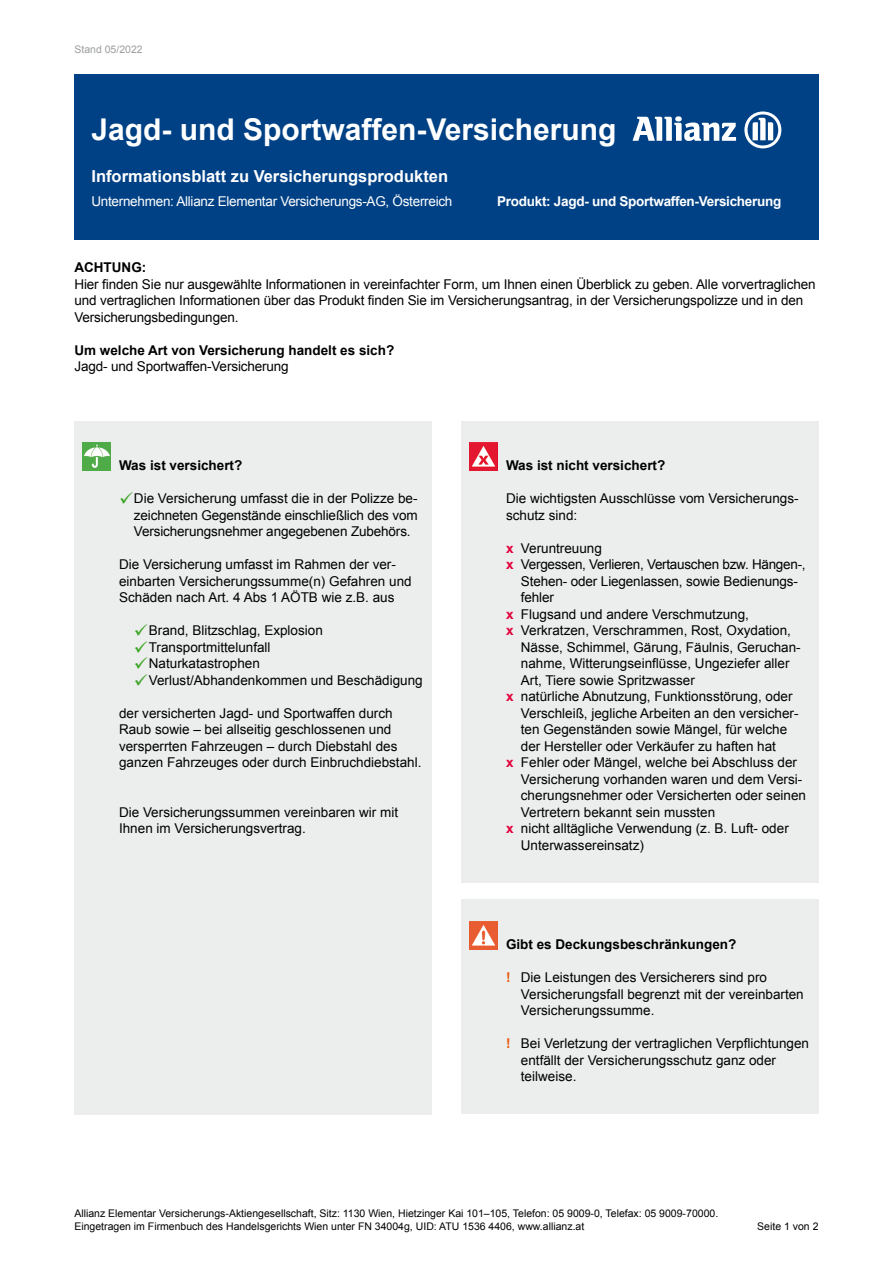
<style>
.page{position:relative;width:893px;height:1263px;background:#fff}
.page>*{position:absolute;margin:0;border:0;box-sizing:border-box;transform-origin:0 0}
.t1{font:700 30px "Arial";color:#fff}
.t2{font:700 16.5px "Arial";color:#fff}
.t3{font:13.5px/16.5px "Arial";color:#000}
.t4{font:700 13.5px "Arial";color:#000}
.t5{font:13.5px "Arial";letter-spacing:-.02em;color:#fff}
.t6{font:13.5px "Arial";letter-spacing:-.02em;color:#000}
.t7{font:700 13.5px "Arial";letter-spacing:-.02em;color:#fff}
.t8{font:10.5px/12.8px "Arial";color:#000}
.t9{font:10.5px "Arial";color:#9c9e9f}
.s1{color:#41a62b}
.s2{font-weight:700;color:#e2003b}
.s3{font-weight:700;color:#e95d0f}
</style>
<div class="page">
<div style="left:74px;top:421px;width:358px;height:693px;background:#eceded"></div>
<img style="left:83px;top:443px;width:28px;height:27px">
<div style="left:461px;top:421px;width:358px;height:379px;background:#eceded"></div>
<div style="left:461px;top:899px;width:358px;height:215px;background:#eceded"></div>
<div style="left:461px;top:444px;width:358px;height:439px;background:#eceded"></div>
<img style="left:470px;top:443px;width:27px;height:27px">
<div style="left:74px;top:74px;width:745px;height:165px;background:#004185"></div>
<svg style="left:632px;top:116px;width:104px;height:25px"></svg>
<svg style="left:744px;top:111px;width:37px;height:37px"></svg>
<img style="left:470px;top:921px;width:27px;height:28px">
<p class="t9" style="left:74px;top:43px;width:70px">Stand 05/2022</p>
<h1 class="t1" style="left:91px;top:110px;width:527px">Jagd- und Sportwaffen-Versicherung</h1>
<p class="t2" style="left:91px;top:166px;width:358px">Informationsblatt zu Versicherungsprodukten</p>
<p class="t5" style="left:91px;top:193px;width:362px">Unternehmen: Allianz Elementar Versicherungs-AG, Österreich</p>
<p class="t7" style="left:497px;top:193px;width:286px">Produkt: Jagd- und Sportwaffen-Versicherung</p>
<p class="t4" style="left:74px;top:259px;width:73px">ACHTUNG:</p>
<p class="t3" style="left:74px;top:276px;width:743px">Hier finden Sie nur ausgewählte Informationen in vereinfachter Form, um Ihnen einen Überblick zu geben. Alle vorvertraglichen und vertraglichen Informationen über das Produkt finden Sie im Versicherungsantrag, in der Versicherungspolizze und in den<br>Versicherungsbedingungen.</p>
<p class="t4" style="left:74px;top:341px;width:321px">Um welche Art von Versicherung handelt es sich?</p>
<p class="t3" style="left:74px;top:359px;width:216px">Jagd- und Sportwaffen-Versicherung</p>
<p class="t4" style="left:119px;top:457px;width:125px">Was ist versichert?</p>
<p class="t3" style="left:134px;top:490px;width:285px;text-align:justify;text-indent:-15px"><span class="s1">✓</span>Die Versicherung umfasst die in der Polizze be&shy;zeichneten Gegenstände einschließlich des vom Versicherungsnehmer angegebenen Zubehörs.</p>
<p class="t3" style="left:119px;top:556px;width:294px">Die Versicherung umfasst im Rahmen der ver&shy;einbarten Versicherungssumme(n) Gefahren und<br>Schäden nach Art. 4 Abs 1 AÖTB wie z.B. aus</p>
<p class="t3" style="left:134px;top:622px;width:190px"><span class="s1">✓</span>Brand, Blitzschlag, Explosion</p>
<p class="t3" style="left:134px;top:639px;width:138px"><span class="s1">✓</span>Transportmittelunfall</p>
<p class="t3" style="left:134px;top:655px;width:127px"><span class="s1">✓</span>Naturkatastrophen</p>
<p class="t3" style="left:134px;top:672px;width:290px"><span class="s1">✓</span>Verlust/Abhandenkommen und Beschädigung</p>
<p class="t3" style="left:119px;top:705px;width:304px">der versicherten Jagd- und Sportwaffen durch Raub sowie – bei allseitig geschlossenen und versperrten Fahrzeugen – durch Diebstahl des ganzen Fahrzeuges oder durch Einbruchdiebstahl.</p>
<p class="t3" style="left:119px;top:804px;width:281px">Die Versicherungssummen vereinbaren wir mit<br>Ihnen im Versicherungsvertrag.</p>
<p class="t4" style="left:506px;top:457px;width:161px">Was ist nicht versichert?</p>
<p class="t3" style="left:506px;top:490px;width:294px">Die wichtigsten Ausschlüsse vom Versicherungs&shy;schutz sind:</p>
<p class="t3" style="left:506px;top:540px;width:97px"><span class="s2">x</span> Veruntreuung</p>
<p class="t6" style="left:506px;top:556px;width:301px"><span class="s2">x</span> Vergessen, Verlieren, Vertauschen bzw. Hängen-,</p>
<p class="t3" style="left:521px;top:573px;width:279px">Stehen- oder Liegenlassen, sowie Bedienungs-</p>
<p class="t3" style="left:521px;top:589px;width:35px">fehler</p>
<p class="t3" style="left:506px;top:606px;width:245px"><span class="s2">x</span> Flugsand und andere Verschmutzung,</p>
<p class="t3" style="left:506px;top:622px;width:286px"><span class="s2">x</span> Verkratzen, Verschrammen, Rost, Oxydation,</p>
<p class="t3" style="left:521px;top:639px;width:281px">Nässe, Schimmel, Gärung, Fäulnis, Geruchan-</p>
<p class="t3" style="left:521px;top:655px;width:270px">nahme, Witterungseinflüsse, Ungeziefer aller</p>
<p class="t3" style="left:521px;top:672px;width:176px">Art, Tiere sowie Spritzwasser</p>
<p class="t3" style="left:506px;top:688px;width:288px"><span class="s2">x</span> natürliche Abnutzung, Funktionsstörung, oder</p>
<p class="t3" style="left:521px;top:705px;width:279px">Verschleiß, jegliche Arbeiten an den versicher-</p>
<p class="t3" style="left:521px;top:721px;width:268px">ten Gegenständen sowie Mängel, für welche</p>
<p class="t3" style="left:521px;top:738px;width:257px">der Hersteller oder Verkäufer zu haften hat</p>
<p class="t3" style="left:506px;top:754px;width:293px"><span class="s2">x</span> Fehler oder Mängel, welche bei Abschluss der</p>
<p class="t3" style="left:521px;top:771px;width:283px">Versicherung vorhanden waren und dem Versi-</p>
<p class="t3" style="left:521px;top:787px;width:287px">cherungsnehmer oder Versicherten oder seinen</p>
<p class="t3" style="left:521px;top:804px;width:196px">Vertretern bekannt sein mussten</p>
<p class="t3" style="left:506px;top:820px;width:284px"><span class="s2">x</span> nicht alltägliche Verwendung (z. B. Luft- oder</p>
<p class="t3" style="left:521px;top:837px;width:125px">Unterwassereinsatz)</p>
<p class="t4" style="left:506px;top:935px;width:232px">Gibt es Deckungsbeschränkungen?</p>
<p class="t3" style="left:521px;top:969px;width:284px;text-indent:-15px"><span class="s3">!</span> Die Leistungen des Versicherers sind pro<br>Versicherungsfall begrenzt mit der vereinbarten<br>Versicherungssumme.</p>
<p class="t3" style="left:521px;top:1035px;width:290px;text-indent:-15px"><span class="s3">!</span> Bei Verletzung der vertraglichen Verpflichtungen entfällt der Versicherungsschutz ganz oder teilweise.</p>
<p class="t8" style="left:74px;top:1207px;width:645px">Allianz Elementar Versicherungs-Aktiengesellschaft, Sitz: 1130 Wien, Hietzinger Kai 101–105, Telefon: 05 9009-0, Telefax: 05 9009-70000.<br>Eingetragen im Firmenbuch des Handelsgerichts Wien unter FN 34004g, UID: ATU 1536 4406, www.allianz.at</p>
<p class="t8" style="left:757px;top:1219px;width:63px">Seite 1 von 2</p>
</div>
